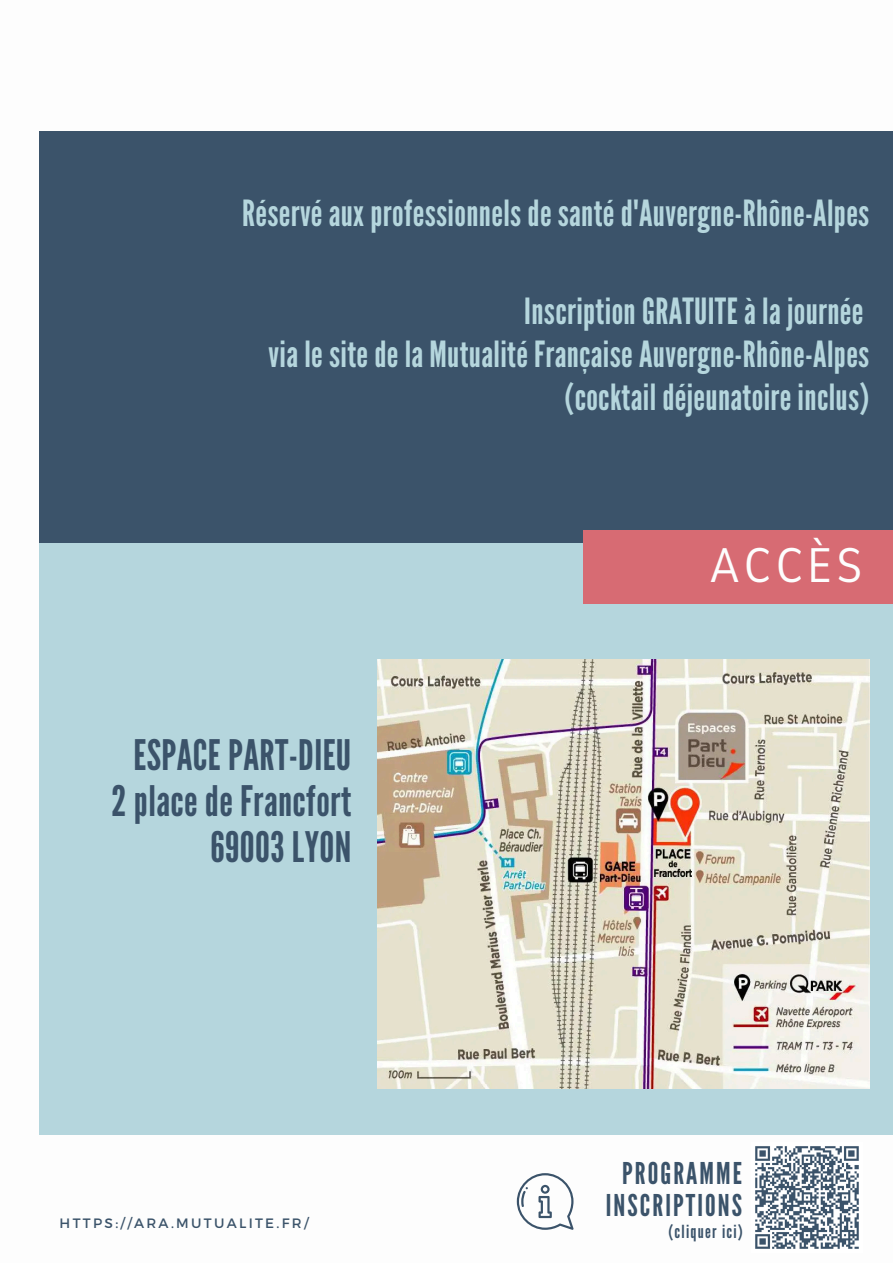
<style>
.page{position:relative;width:893px;height:1263px;background:#fff}
.page>*{position:absolute;margin:0;border:0;box-sizing:border-box;transform-origin:0 0}
.t1{font:48px "Nunito Sans 10 pt Condensed";letter-spacing:.09em;color:#fdfdfd}
.t2{font:42px/46.1px "League Gothic";letter-spacing:.01em;color:#3b536a;text-align:right}
.t3{font:36px/42.8px "League Gothic";letter-spacing:.01em;color:#b5d6dd;text-align:right}
.t4{font:30px/32.1px "League Gothic";letter-spacing:.07em;color:#3b536a;text-align:center}
.t5{font:18px "League Gothic";letter-spacing:.07em;color:#3b536a}
.t6{font:13.58px "Montserrat";letter-spacing:.17em;color:#3b536a}
</style>
<div class="page">
<div style="left:39px;top:131px;width:854px;height:417px;background:#3b536a"></div>
<div style="left:39px;top:543px;width:854px;height:592px;background:#b5d6dd"></div>
<div style="left:583px;top:530px;width:310px;height:74px;background:#d76b73"></div>
<img style="left:377px;top:659px;width:492px;height:429px">
<img style="left:755px;top:1146px;width:104px;height:103px">
<svg style="left:517px;top:1173px;width:56px;height:57px"></svg>
<p class="t3" style="left:242px;top:192px;width:629px">Réservé aux professionnels de santé d'Auvergne-Rhône-Alpes</p>
<p class="t3" style="left:269px;top:290px;width:602px">Inscription GRATUITE à la journée<br>via le site de la Mutualité Française Auvergne-Rhône-Alpes (cocktail déjeunatoire inclus)</p>
<p class="t2" style="left:112px;top:732px;width:241px">ESPACE PART-DIEU<br>2 place de Francfort<br>69003 LYON</p>
<p class="t6" style="left:60px;top:1215px;width:250px">HTTPS://ARA.MUTUALITE.FR/</p>
<h1 class="t1" style="left:710px;top:532px;width:154px">ACCÈS</h1>
<p class="t4" style="left:606px;top:1157px;width:138px">PROGRAMME<br>INSCRIPTIONS</p>
<p class="t5" style="left:668px;top:1221px;width:76px">(cliquer ici)</p>
</div>
